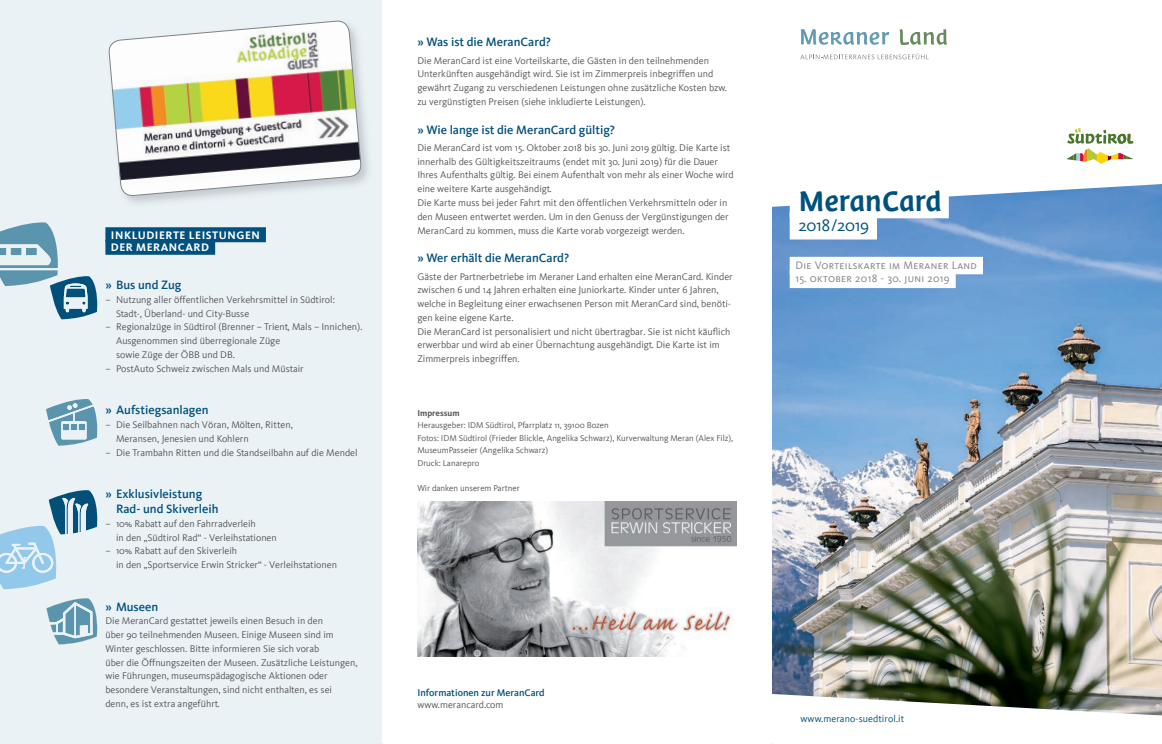
<style>
.page{position:relative;width:1162px;height:744px;background:#fff}
.page>*{position:absolute;margin:0;border:0;box-sizing:border-box;transform-origin:0 0}
.t1{font:32.5px "Suedtirol";letter-spacing:-.02em;color:#00517d}
.t2{font:17.5px "Kievit";letter-spacing:-.02em;color:#00517d}
.t3{font:500 12.5px/15px "Kievit";color:#00517d}
.t4{font:700 11.25px/12.5px "Kievit";letter-spacing:.05em;color:#fff}
.t5{font:11.25px "Kievit Regular SC";letter-spacing:.03em;color:#808285}
.t6{font:11.25px "Kievit";letter-spacing:.03em;color:#808285}
.t7{font:10px/13.8px "Kievit";color:#57585a}
.t8{font:500 10px "Kievit";color:#00517d}
.t9{font:10px "Kievit";letter-spacing:.01em;color:#00517d}
.t10{font:8.75px/12.5px "Kievit";color:#57585a}
.t11{font:700 8.75px "Kievit OT";color:#57585a}
.s1{font-family:"Kievit Regular SC"}
</style>
<div class="page">
<img style="left:772px;top:184px;width:389px;height:531px">
<div style="left:789px;top:188px;width:159px;height:30px;background:#fff"></div>
<div style="left:789px;top:212px;width:87px;height:27px;background:#fff"></div>
<div style="left:789px;top:257px;width:193px;height:17px;background:#fff"></div>
<div style="left:789px;top:270px;width:166px;height:18px;background:#fff"></div>
<div style="left:0;top:0;width:382px;height:744px;background:#ebf2f6"></div>
<svg style="left:46px;top:598px;width:51px;height:46px"></svg>
<svg style="left:0;top:490px;width:97px;height:99px"></svg>
<svg style="left:0;top:222px;width:97px;height:97px"></svg>
<svg style="left:46px;top:399px;width:51px;height:47px"></svg>
<div style="left:105px;top:227px;width:161px;height:15px;background:#00517d"></div>
<div style="left:105px;top:240px;width:110px;height:15px;background:#00517d"></div>
<img style="left:417px;top:501px;width:319px;height:156px">
<svg style="left:1066px;top:128px;width:67px;height:36px"></svg>
<svg style="left:800px;top:53px;width:128px;height:6px"></svg>
<svg style="left:800px;top:29px;width:89px;height:16px"></svg>
<svg style="left:899px;top:29px;width:48px;height:16px"></svg>
<svg style="left:108px;top:20px;width:254px;height:176px"></svg>
<p class="t4" style="left:111px;top:228px;width:150px">INKLUDIERTE LEISTUNGEN<br>DER MERANCARD</p>
<p class="t3" style="left:105px;top:277px;width:78px">» Bus und Zug</p>
<p class="t7" style="left:116px;top:293px;width:220px;text-indent:-11px">– Nutzung aller öffentlichen Verkehrsmittel in Südtirol:<br>Stadt-, Überland- und City-Busse</p>
<p class="t7" style="left:116px;top:320px;width:248px;text-indent:-11px">– Regionalzüge in Südtirol (Brenner – Trient, Mals – Innichen).<br>Ausgenommen sind überregionale Züge<br>sowie Züge der ÖBB und DB.</p>
<p class="t7" style="left:105px;top:361px;width:200px">– PostAuto Schweiz zwischen Mals und Müstair</p>
<p class="t3" style="left:105px;top:402px;width:105px">» Aufstiegsanlagen</p>
<p class="t7" style="left:116px;top:418px;width:178px;text-indent:-11px">– Die Seilbahnen nach Vöran, Mölten, Ritten,<br>Meransen, Jenesien und Kohlern</p>
<p class="t7" style="left:105px;top:445px;width:254px">– Die Trambahn Ritten und die Standseilbahn auf die Mendel</p>
<p class="t3" style="left:116px;top:486px;width:104px;text-indent:-11px">» Exklusivleistung<br>Rad- und Skiverleih</p>
<p class="t7" style="left:116px;top:516px;width:162px;text-indent:-11px">– 10% Rabatt auf den Fahrradverleih<br>in den „Südtirol Rad“ - Verleihstationen</p>
<p class="t7" style="left:116px;top:544px;width:222px;text-indent:-11px">– 10% Rabatt auf den Skiverleih<br>in den „Sportservice Erwin Stricker“ - Verleihstationen</p>
<p class="t3" style="left:105px;top:599px;width:54px">» Museen</p>
<p class="t7" style="left:105px;top:614px;width:254px">Die MeranCard gestattet jeweils einen Besuch in den<br>über 90 teilnehmenden Museen. Einige Museen sind im Winter geschlossen. Bitte informieren Sie sich vorab<br>über die Öffnungszeiten der Museen. Zusätzliche Leistungen, wie Führungen, museumspädagogische Aktionen oder besondere Veranstaltungen, sind nicht enthalten, es sei<br>denn, es ist extra angeführt.</p>
<p class="t3" style="left:417px;top:35px;width:135px">» Was ist die MeranCard?</p>
<p class="t7" style="left:417px;top:53px;width:311px">Die MeranCard ist eine Vorteilskarte, die Gästen in den teilnehmenden Unterkünften ausgehändigt wird. Sie ist im Zimmerpreis inbegriffen und gewährt Zugang zu verschiedenen Leistungen ohne zusätzliche Kosten bzw. zu vergünstigten Preisen (siehe inkludierte Leistungen).</p>
<p class="t3" style="left:417px;top:122px;width:199px">» Wie lange ist die MeranCard gültig?</p>
<p class="t7" style="left:417px;top:141px;width:318px">Die MeranCard ist vom 15. Oktober 2018 bis 30. Juni 2019 gültig. Die Karte ist innerhalb des Gültigkeitszeitraums (endet mit 30. Juni 2019) für die Dauer Ihres Aufenthalts gültig. Bei einem Auf enthalt von mehr als einer Woche wird eine weitere Karte ausgehändigt.<br>Die Karte muss bei jeder Fahrt mit den öffentlichen Verkehrsmitteln oder in den Museen entwertet werden. Um in den Genuss der Vergünstigungen der MeranCard zu kommen, muss die Karte vorab vorgezeigt werden.</p>
<p class="t3" style="left:417px;top:251px;width:153px">» Wer erhält die MeranCard?</p>
<p class="t7" style="left:417px;top:269px;width:317px">Gäste der Partnerbetriebe im Meraner Land erhalten eine MeranCard. Kinder zwischen 6 und 14 Jahren erhalten eine Juniorkarte. Kinder unter 6 Jahren, welche in Begleitung einer erwachsenen Person mit MeranCard sind, benöti&shy;gen keine eigene Karte.<br>Die MeranCard ist personalisiert und nicht übertragbar. Sie ist nicht käuflich erwerbbar und wird ab einer Übernachtung ausgehändigt. Die Karte ist im Zimmerpreis inbegriffen.</p>
<p class="t11" style="left:417px;top:408px;width:44px">Impressum</p>
<p class="t10" style="left:417px;top:419px;width:317px">Herausgeber: IDM Südtirol, Pfarrplatz 11, 39100 Bozen<br>Fotos: IDM Südtirol (Frieder Blickle, Angelika Schwarz), Kurverwaltung Meran (Alex Filz), MuseumPasseier (Angelika Schwarz)<br>Druck: Lanarepro</p>
<p class="t10" style="left:417px;top:482px;width:104px">Wir danken unserem Partner</p>
<p class="t8" style="left:417px;top:686px;width:129px">Informationen zur MeranCard</p>
<p class="t7" style="left:417px;top:698px;width:87px">www.merancard.com</p>
<h1 class="t1" style="left:798px;top:182px;width:145px">MeranCard</h1>
<h2 class="t2" style="left:798px;top:215px;width:72px">2018/2019</h2>
<p class="t5" style="left:795px;top:258px;width:183px">Die Vorteilskarte im Meraner Land</p>
<p class="t6" style="left:795px;top:272px;width:156px">15. <span class="s1">oktober</span> 2018 - 30. <span class="s1">juni</span> 2019</p>
<p class="t9" style="left:800px;top:713px;width:106px">www.merano-suedtirol.it</p>
</div>
